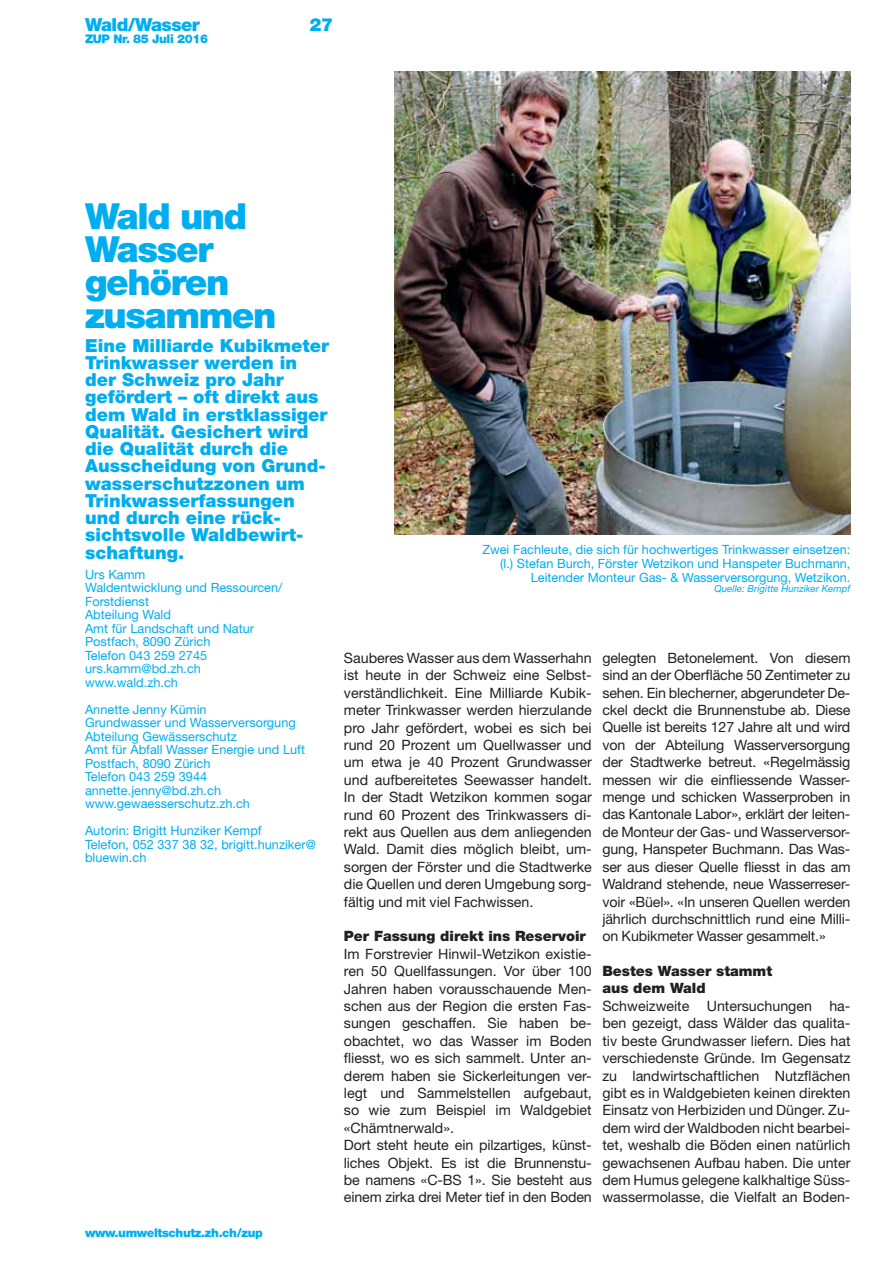
<style>
.page{position:relative;width:893px;height:1263px;background:#fff}
.page>*{position:absolute;margin:0;border:0;box-sizing:border-box;transform-origin:0 0}
.t1{font:900 36px/33px "Helvetica Neue LT Std";letter-spacing:-.04em;color:#00aeef}
.t2{font:900 18px/17.2px "Helvetica Neue LT Std";color:#00aeef}
.t3{font:900 18px "Helvetica Neue LT Std";letter-spacing:-.03em;color:#00aeef}
.t4{font:14.25px/17.4px "Helvetica Neue LT Std";color:#231f20;text-align:justify}
.t5{font:900 14.25px/17.2px "Helvetica Neue LT Std";color:#231f20}
.t6{font:12.75px/13.5px "Helvetica Neue LT Std";color:#00aeef}
.t7{font:900 12px "Helvetica Neue LT Std";letter-spacing:-.03em;color:#00aeef}
.t8{font:italic 9.75px "Helvetica Neue LT Std";color:#00aeef}
</style>
<div class="page">
<img style="left:394px;top:71px;width:456px;height:464px">
<p class="t3" style="left:85px;top:18px;width:116px">Wald/Wasser</p>
<p class="t2" style="left:310px;top:18px;width:25px">27</p>
<p class="t7" style="left:85px;top:35px;width:125px">ZUP Nr. 85 Juli 2016</p>
<h1 class="t1" style="left:85px;top:204px;width:193px">Wald und<br>Wasser gehören zusammen</h1>
<p class="t2" style="left:85px;top:339px;width:246px">Eine Milliarde Kubikmeter<br>Trinkwasser werden in der Schweiz pro Jahr gefördert – oft direkt aus dem Wald in erstklassiger<br>Qualität. Gesichert wird die Qualität durch die<br>Ausscheidung von Grund&shy;wasserschutzzonen um<br>Trink wasserfassungen und durch eine rück&shy;sichtsvolle Waldbewirt&shy;schaftung.</p>
<p class="t6" style="left:85px;top:569px;width:199px">Urs Kamm<br>Waldentwicklung und Ressourcen/<br>Forstdienst<br>Abteilung Wald<br>Amt für Landschaft und Natur<br>Postfach, 8090 Zürich<br>Telefon 043 259 2745 urs.kamm@bd.zh.ch www.wald.zh.ch</p>
<p class="t6" style="left:85px;top:704px;width:221px">Annette Jenny Kümin<br>Grundwasser und Wasserversorgung<br>Abteilung Gewässerschutz<br>Amt für Abfall Wasser Energie und Luft<br>Postfach, 8090 Zürich<br>Telefon 043 259 3944 annette.jenny@bd.zh.ch www.gewaesserschutz.zh.ch</p>
<p class="t6" style="left:85px;top:825px;width:232px">Autorin: Brigitt Hunziker Kempf<br>Telefon, 052 337 38 32, brigitt.hunziker@ bluewin.ch</p>
<p class="t7" style="left:85px;top:1228px;width:179px">www.umweltschutz.zh.ch/zup</p>
<p class="t6" style="left:482px;top:545px;width:370px;text-align:right">Zwei Fachleute, die sich für hochwertiges Trinkwasser einsetzen: (l.) Stefan Burch, Förster Wetzikon und Hanspeter Buchmann,<br>Leitender Monteur Gas- &amp; Wasserversorgung, Wetzikon.</p>
<p class="t8" style="left:714px;top:583px;width:137px">Quelle: Brigitte Hunziker Kempf</p>
<p class="t4" style="left:344px;top:651px;width:249px">Sauberes Wasser aus dem Wasserhahn ist heute in der Schweiz eine Selbst&shy;verständlichkeit. Eine Milliarde Kubik&shy;meter Trinkwasser werden hierzulande pro Jahr gefördert, wobei es sich bei rund 20 Prozent um Quellwasser und um etwa je 40 Prozent Grundwasser und aufbereitetes Seewasser handelt.<br>In der Stadt Wetzikon kommen sogar rund 60 Prozent des Trinkwassers di&shy;rekt aus Quellen aus dem anliegenden Wald. Damit dies möglich bleibt, um&shy;sorgen der Förster und die Stadtwerke die Quellen und deren Umgebung sorg&shy;fältig und mit viel Fachwissen.</p>
<p class="t5" style="left:344px;top:929px;width:243px">Per Fassung direkt ins Reservoir</p>
<p class="t4" style="left:344px;top:947px;width:249px;text-align:left">Im Forstrevier Hinwil-Wetzikon existie&shy;ren 50 Quellfassungen. Vor über 100<br>Jahren haben vorausschauende Men&shy;schen aus der Region die ersten Fas&shy;sungen geschaffen. Sie haben be&shy;obachtet, wo das Wasser im Boden fliesst, wo es sich sammelt. Unter an&shy;derem haben sie Sickerleitungen ver&shy;legt und Sammelstellen aufgebaut, so wie zum Beispiel im Waldgebiet «Chämtnerwald».<br>Dort steht heute ein pilzartiges, künst&shy;liches Objekt. Es ist die Brunnenstu&shy;be namens «C-BS 1». Sie besteht aus einem zirka drei Meter tief in den Boden</p>
<p class="t4" style="left:602px;top:651px;width:250px">gelegten Betonelement. Von diesem sind an der Oberfläche 50 Zentimeter zu sehen. Ein blecherner, abgerundeter De&shy;ckel deckt die Brunnenstube ab. Diese Quelle ist bereits 127 Jahre alt und wird von der Abteilung Wasserversorgung der Stadtwerke betreut. «Regelmässig messen wir die einfliessende Wasser&shy;menge und schicken Wasserproben in das Kantonale Labor», erklärt der leiten&shy;de Monteur der Gas- und Wasserversor&shy;gung, Hanspeter Buchmann. Das Was&shy;ser aus dieser Quelle fliesst in das am Waldrand stehende, neue Wasserreser&shy;voir «Büel». «In unseren Quellen werden jährlich durchschnittlich rund eine Milli&shy;on Kubikmeter Wasser gesammelt.»</p>
<p class="t5" style="left:602px;top:964px;width:171px">Bestes Wasser stammt aus dem Wald</p>
<p class="t4" style="left:602px;top:999px;width:250px">Schweizweite Untersuchungen ha&shy;ben gezeigt, dass Wälder das qualita&shy;tiv beste Grundwasser liefern. Dies hat verschiedenste Gründe. Im Gegensatz zu landwirtschaftlichen Nutzflächen gibt es in Waldgebieten keinen direkten Einsatz von Herbiziden und Dünger. Zu&shy;dem wird der Waldboden nicht bearbei&shy;tet, weshalb die Böden einen natürlich gewachsenen Aufbau haben. Die unter dem Humus gelegene kalkhaltige Süss&shy;wassermolasse, die Vielfalt an Boden-</p>
</div>
